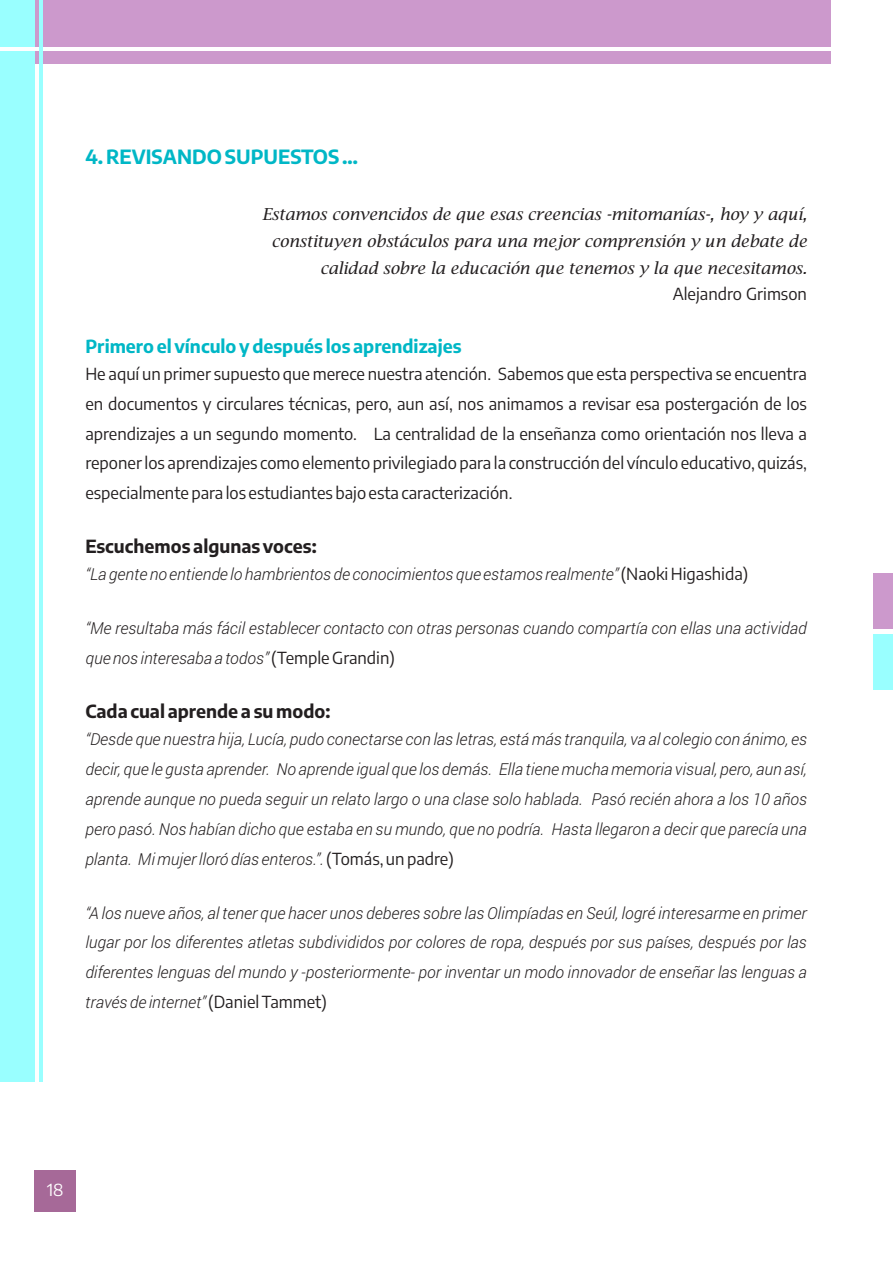
<style>
.page{position:relative;width:893px;height:1263px;background:#fff}
.page>*{position:absolute;margin:0;border:0;box-sizing:border-box;transform-origin:0 0}
.t1{font:700 19.5px "Encode Sans";color:#00b7c6}
.t2{font:700 18px "Encode Sans";color:#231f20}
.t3{font:700 18px "Encode Sans";color:#00b7c6}
.t4{font:italic 300 16.5px/29.8px "Roboto";color:#231f20;text-align:justify}
.t5{font:16.5px/29.8px "Encode Sans";color:#231f20;text-align:justify}
.t6{font:italic 16.5px/27px "Lucida Bright";color:#231f20;text-align:right}
.t7{font:16.5px "Encode Sans";color:#fff}
.s1{font-family:"Encode Sans";font-weight:400;font-style:normal}
</style>
<div class="page">
<div style="left:0;top:0;width:830px;height:63px;background:#c9c"></div>
<div style="left:0;top:0;width:34px;height:1082px;background:#9ff"></div>
<hr style="left:0;top:47px;width:830px;height:3px;background:#fff">
<div style="left:874px;top:573px;width:19px;height:56px;background:#c9c"></div>
<div style="left:874px;top:634px;width:19px;height:56px;background:#9ff"></div>
<div style="left:34px;top:1170px;width:42px;height:42px;background:#a66998"></div>
<hr style="left:39px;top:0;width:3px;height:1082px;background:#9ff">
<p class="t1" style="left:85px;top:144px;width:274px">4. REVISANDO SUPUESTOS …</p>
<p class="t6" style="left:262px;top:202px;width:546px">Estamos convencidos de que esas creencias -mitomanías-, hoy y aquí, constituyen obstáculos para una mejor comprensión y un debate de calidad sobre la educación que tenemos y la que necesitamos.</p>
<p class="t5" style="left:673px;top:279px;width:136px">Alejandro Grimson</p>
<p class="t3" style="left:85px;top:334px;width:378px">Primero el vínculo y después los aprendizajes</p>
<p class="t5" style="left:85px;top:358px;width:723px">He aquí un primer supuesto que merece nuestra atención. Sabemos que esta perspectiva se encuentra en documentos y circulares técnicas, pero, aun así, nos animamos a revisar esa postergación de los aprendizajes a un segundo momento. La centralidad de la enseñanza como orientación nos lleva a reponer los aprendizajes como elemento privilegiado para la construcción del vínculo educativo, quizás, especialmente para los estudiantes bajo esta caracterización.</p>
<p class="t2" style="left:85px;top:535px;width:233px">Escuchemos algunas voces:</p>
<p class="t4" style="left:85px;top:559px;width:664px">“La gente no entiende lo hambrientos de conocimientos que estamos realmente” <span class="s1">(Naoki Higashida)</span></p>
<p class="t4" style="left:85px;top:613px;width:723px">“Me resultaba más fácil establecer contacto con otras personas cuando compartía con ellas una actividad que nos interesaba a todos”<span class="s1">(Temple Grandin)</span></p>
<p class="t2" style="left:85px;top:700px;width:246px">Cada cual aprende a su modo:</p>
<p class="t4" style="left:85px;top:724px;width:723px">“Desde que nuestra hija, Lucía, pudo conectarse con las letras, está más tranquila, va al colegio con ánimo, es decir, que le gusta aprender. No aprende igual que los demás. Ella tiene mucha memoria visual, pero, aun así, aprende aunque no pueda seguir un relato largo o una clase solo hablada. Pasó recién ahora a los 10 años pero pasó. Nos habían dicho que estaba en su mundo, que no podría. Hasta llegaron a decir que parecía una planta. Mi mujer lloró días enteros.”. <span class="s1">(Tomás, un padre)</span></p>
<p class="t4" style="left:85px;top:897px;width:723px">“A los nueve años, al tener que hacer unos deberes sobre las Olimpíadas en Seúl, logré interesarme en primer lugar por los diferentes atletas subdivididos por colores de ropa, después por sus países, después por las diferentes lenguas del mundo y -posteriormente- por inventar un modo innovador de enseñar las lenguas a través de internet” <span class="s1">(Daniel Tammet)</span></p>
<p class="t7" style="left:47px;top:1179px;width:18px">18</p>
</div>
